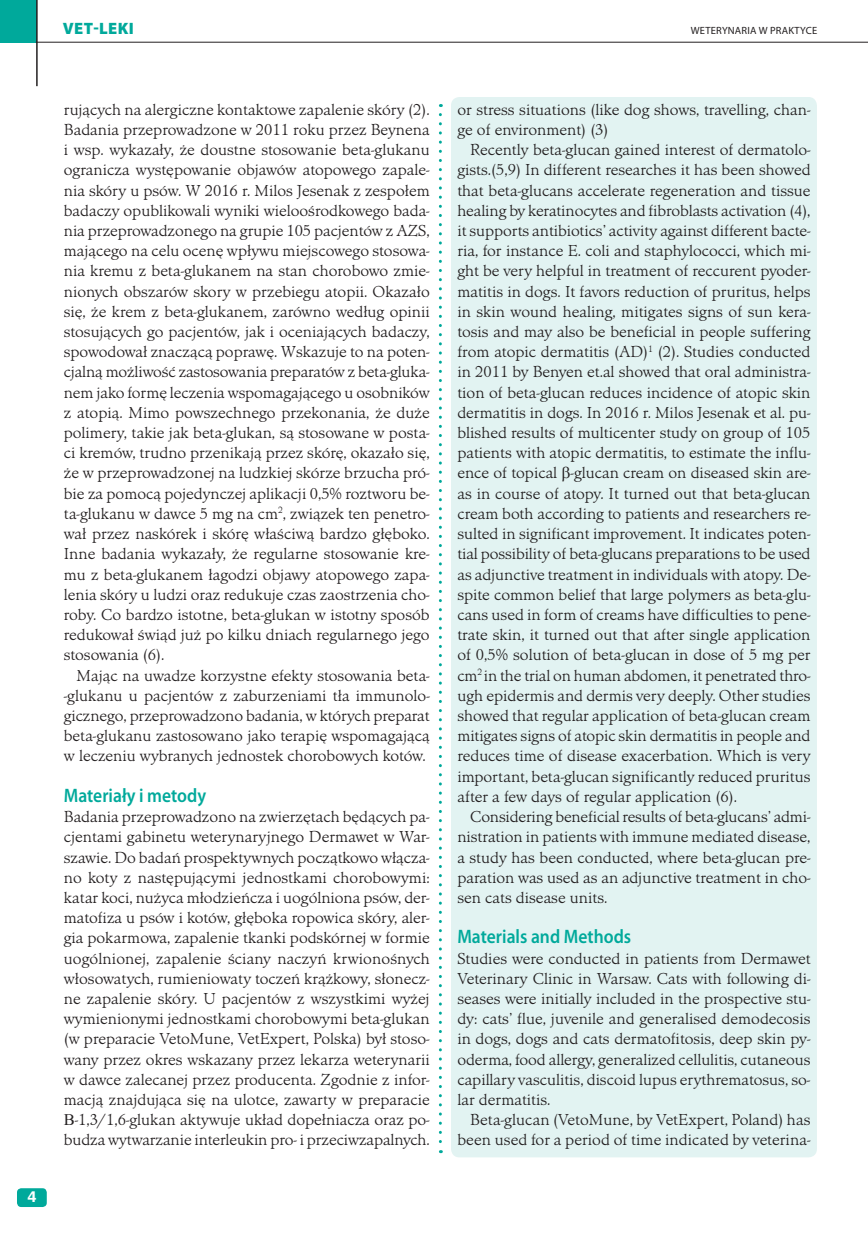
<style>
.page{position:relative;width:868px;height:1234px;background:#fff}
.page>*{position:absolute;margin:0;border:0;box-sizing:border-box;transform-origin:0 0}
.t1{font:600 19.5px "Myriad Pro";color:#00a99b;scale:.9 1}
.t2{font:300 16.5px/20.2px "Minister TCE";color:#231f20;text-align:justify}
.t3{font:900 16.5px "Myriad Pro";letter-spacing:.02em;color:#00a99b}
.t4{font:700 15px "Nimbus San LCE";color:#fff;scale:1.1 1}
.t5{font:10.5px "Myriad Pro";letter-spacing:.02em;color:#231f20}
</style>
<div class="page">
<div style="left:0;top:0;width:37px;height:42px;background:#00a99b"></div>
<hr style="left:36px;top:0;width:2px;height:86px;background:#231f20">
<hr style="left:36px;top:42px;width:831px;height:1px;background:#231f20">
<div style="left:17px;top:1187px;width:30px;height:19px;background:#00a99b;border-radius:4px"></div>
<div style="left:451px;top:97px;width:365px;height:1060px;background:#e2f3f2;border-radius:9px"></div>
<svg style="left:439px;top:114px;width:3px;height:1038px"></svg>
<p class="t3" style="left:63px;top:19px;width:72px">VET-LEKI</p>
<p class="t5" style="left:690px;top:25px;width:128px">WETERYNARIA W PRAKTYCE</p>
<p class="t4" style="left:27px;top:1187px;width:10px">4</p>
<p class="t2" style="left:64px;top:99px;width:367px">rujących na alergiczne kontaktowe zapalenie skóry (2).<br>Badania przeprowadzone w 2011 roku przez Beynena i wsp. wykazały, że doustne stosowanie beta-glukanu ogranicza występowanie objawów atopowego zapale&shy;nia skóry u psów. W 2016 r. Milos Jesenak z zespołem badaczy opublikowali wyniki wieloośrodkowego bada&shy;nia przeprowadzonego na grupie 105 pacjentów z AZS, mającego na celu ocenę wpływu miejscowego stosowa&shy;nia kremu z beta-glukanem na stan chorobowo zmie&shy;nionych obszarów skory w przebiegu atopii. Okazało się, że krem z beta-glukanem, zarówno według opinii stosujących go pacjentów, jak i oceniających badaczy, spowodował znaczącą poprawę. Wskazuje to na poten&shy;cjalną możliwość zastosowania preparatów z beta-gluka&shy;nem jako formę leczenia wspomagającego u osobników z atopią. Mimo powszechnego przekonania, że duże polimery, takie jak beta-glukan, są stosowane w posta&shy;ci kremów, trudno przenikają przez skórę, okazało się, że w przeprowadzonej na ludzkiej skórze brzucha pró&shy;bie za pomocą pojedynczej aplikacji 0,5% roztworu be&shy;ta-glukanu w dawce 5 mg na cm<sup>2</sup>, związek ten penetro&shy;wał przez naskórek i skórę właściwą bardzo głęboko.<br>Inne badania wykazały, że regularne stosowanie kre&shy;mu z beta-glukanem łagodzi objawy atopowego zapa&shy;lenia skóry u ludzi oraz redukuje czas zaostrzenia cho&shy;roby. Co bardzo istotne, beta-glukan w istotny sposób redukował świąd już po kilku dniach regularnego jego stosowania (6).</p>
<p class="t2" style="left:64px;top:665px;width:367px;text-indent:13px">Mając na uwadze korzystne efekty stosowania beta--glukanu u pacjentów z zaburzeniami tła immunolo&shy;gicznego, przeprowadzono badania, w których preparat beta-glukanu zastosowano jako terapię wspomagającą w leczeniu wybranych jednostek chorobowych kotów.</p>
<p class="t1" style="left:64px;top:784px;width:160px">Materiały i metody</p>
<p class="t2" style="left:64px;top:806px;width:367px;text-align:right">Badania przeprowadzono na zwierzętach będących pa&shy;cjentami gabinetu weterynaryjnego Dermawet w War&shy;szawie. Do badań prospektywnych początkowo włącza&shy;no koty z następującymi jednostkami chorobowymi: katar koci, nużyca młodzieńcza i uogólniona psów, der&shy;matofiza u psów i kotów, głęboka ropowica skóry, aler&shy;gia pokarmowa, zapalenie tkanki podskórnej w formie uogólnionej, zapalenie ściany naczyń krwionośnych włosowatych, rumieniowaty toczeń krążkowy, słonecz&shy;ne zapalenie skóry. U pacjentów z wszystkimi wyżej wymienionymi jednostkami chorobowymi beta-glukan (w preparacie VetoMune, VetExpert, Polska) był stoso&shy;wany przez okres wskazany przez lekarza weterynarii w dawce zalecanej przez producenta. Zgodnie z infor&shy;macją znajdująca się na ulotce, zawarty w preparacie -1,3/1,6-glukan aktywuje układ dopełniacza oraz po&shy;budza wytwarzanie interleukin pro- i przeciwzapalnych.</p>
<p class="t2" style="left:457px;top:99px;width:354px">or stress situations (like dog shows, travelling, chan&shy;ge of environment) (3)</p>
<p class="t2" style="left:457px;top:140px;width:355px;text-indent:13px">Recently beta-glucan gained interest of dermatolo&shy;gists.(5,9) In different researches it has been showed that beta-glucans accelerate regeneration and tissue healing by keratinocytes and fibroblasts activation (4), it supports antibiotics’ activity against different bacte&shy;ria, for instance E. coli and staphylococci, which mi&shy;ght be very helpful in treatment of reccurent pyoder&shy;matitis in dogs. It favors reduction of pruritus, helps in skin wound healing, mitigates signs of sun kera&shy;tosis and may also be beneficial in people suffering from atopic dermatitis (AD)<sup>1</sup> (2). Studies conducted in 2011 by Benyen et.al showed that oral administra&shy;tion of beta-glucan reduces incidence of atopic skin dermatitis in dogs. In 2016 r. Milos Jesenak et al. pu&shy;blished results of multicenter study on group of 105 patients with atopic dermatitis, to estimate the influ&shy;ence of topical -glucan cream on diseased skin are&shy;as in course of atopy. It turned out that beta-glucan cream both according to patients and researchers re&shy;sulted in significant improvement. It indicates poten&shy;tial possibility of beta-glucans preparations to be used as adjunctive treatment in individuals with atopy. De&shy;spite common belief that large polymers as beta-glu&shy;cans used in form of creams have difficulties to pene&shy;trate skin, it turned out that after single application of 0,5% solution of beta-glucan in dose of 5 mg per cm<sup>2</sup> in the trial on human abdomen, it penetrated thro&shy;ugh epidermis and dermis very deeply. Other studies showed that regular application of beta-glucan cream mitigates signs of atopic skin dermatitis in people and reduces time of disease exacerbation. Which is very important, beta-glucan significantly reduced pruritus after a few days of regular application (6).</p>
<p class="t2" style="left:457px;top:806px;width:354px;text-indent:13px">Considering beneficial results of beta-glucans’ admi&shy;nistration in patients with immune mediated disease, a study has been conducted, where beta-glucan pre&shy;paration was used as an adjunctive treatment in cho&shy;sen cats disease units.</p>
<p class="t1" style="left:457px;top:925px;width:194px">Materials and Methods</p>
<p class="t2" style="left:457px;top:948px;width:354px">Studies were conducted in patients from Dermawet Veterinary Clinic in Warsaw. Cats with following di&shy;seases were initially included in the prospective stu&shy;dy: cats’ flue, juvenile and generalised demodecosis in dogs, dogs and cats dermatofitosis, deep skin py&shy;oderma, food allergy, generalized cellulitis, cutaneous capillary vasculitis, discoid lupus erythrematosus, so&shy;lar dermatitis.</p>
<p class="t2" style="left:457px;top:1109px;width:354px;text-align:right">Beta-glucan (VetoMune, by VetExpert, Poland) has been used for a period of time indicated by veterina-</p>
</div>
